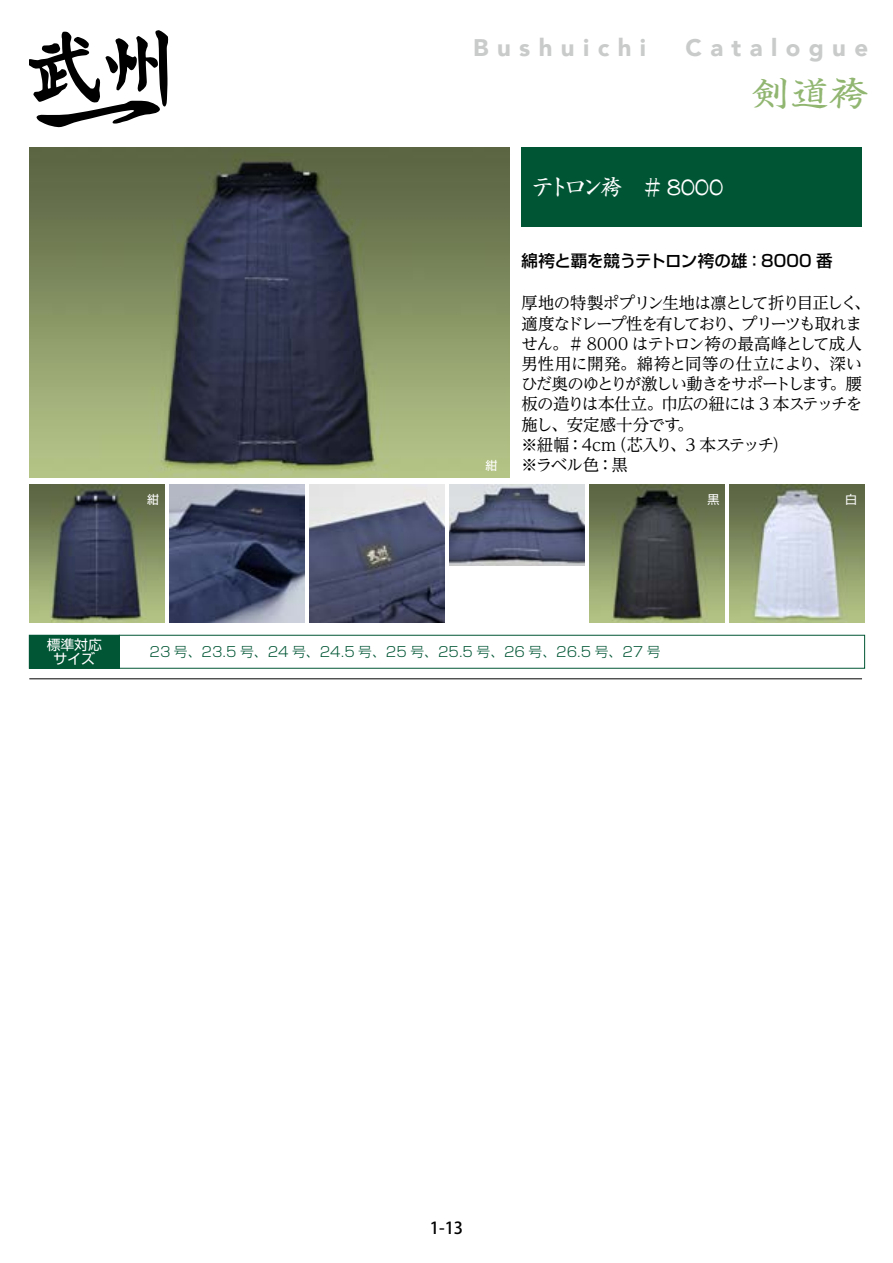
<style>
.page{position:relative;width:893px;height:1263px;background:#fff}
.page>*{position:absolute;margin:0;border:0;box-sizing:border-box;transform-origin:0 0}
.t1{font:33.15px "Shinsei Kai Pr 5 CBSK1";color:#91b671;scale:1.18 1}
.t2{font:900 24px "Avenir";letter-spacing:.35em;color:#c9caca}
.t3{font:21px "Shinsei Kai Pr 5 CBSK1";letter-spacing:-.1em;color:#fff}
.t4{font:16.5px/20.2px "UD Reimin Pro";letter-spacing:-.065em;color:#000}
.t5{font:500 16.5px "Shin Go Pr 5";letter-spacing:-.005em;color:#000}
.t6{font:500 16.5px "Koz Go Pr 6 N";color:#000}
.t7{font:300 13.8px "Shin Go Pr 5";color:#005635}
.t8{font:13.8px/13.8px "Shin Go Pr 5";color:#fff;text-align:center}
.t9{font:12px "Shin Go Pr 5";color:#fff}
</style>
<div class="page">
<svg style="left:29px;top:30px;width:139px;height:97px"></svg>
<hr style="left:29px;top:678px;width:833px;height:1px;background:#000">
<img style="left:29px;top:147px;width:480px;height:330px">
<img style="left:29px;top:485px;width:135px;height:138px">
<img style="left:309px;top:485px;width:135px;height:138px">
<img style="left:730px;top:485px;width:135px;height:138px">
<img style="left:590px;top:485px;width:135px;height:138px">
<img style="left:169px;top:485px;width:135px;height:138px">
<img style="left:450px;top:485px;width:135px;height:81px">
<div style="left:521px;top:147px;width:341px;height:79px;background:#005535"></div>
<div style="left:29px;top:635px;width:90px;height:33px;background:#005635"></div>
<h2 class="t2" style="left:473px;top:27px;width:175px">Bushuichi</h2>
<h2 class="t2" style="left:685px;top:27px;width:184px">Catalogue</h2>
<h1 class="t1" style="left:751px;top:67px;width:101px">剣道袴</h1>
<p class="t9" style="left:147px;top:490px;width:13px">紺</p>
<p class="t9" style="left:485px;top:456px;width:13px">紺</p>
<p class="t3" style="left:532px;top:170px;width:193px">テトロン袴　＃ 8000</p>
<p class="t5" style="left:521px;top:248px;width:313px">綿袴と覇を競うテトロン袴の雄：8000 番</p>
<p class="t4" style="left:521px;top:293px;width:351px">厚地の特製ポプリン生地は凛として折り目正しく、適度なドレープ性を有しており、プリーツも取れません。＃ 8000 はテトロン袴の最高峰として成人男性用に開発。綿袴と同等の仕立により、深いひだ奥のゆとりが激しい動きをサポートします。腰板の造りは本仕立。巾広の紐には 3 本ステッチを施し、安定感十分です。<br>※紐幅：4cm（芯入り、3 本ステッチ）<br>※ラベル色：黒</p>
<p class="t9" style="left:707px;top:490px;width:13px">黒</p>
<p class="t9" style="left:845px;top:490px;width:13px">白</p>
<p class="t8" style="left:47px;top:637px;width:57px">標準対応サイズ</p>
<p class="t7" style="left:150px;top:640px;width:513px">23 号、23.5 号、24 号、24.5 号、25 号、25.5 号、26 号、26.5 号、27 号</p>
<p class="t6" style="left:430px;top:1219px;width:35px">1-13</p>
</div>
